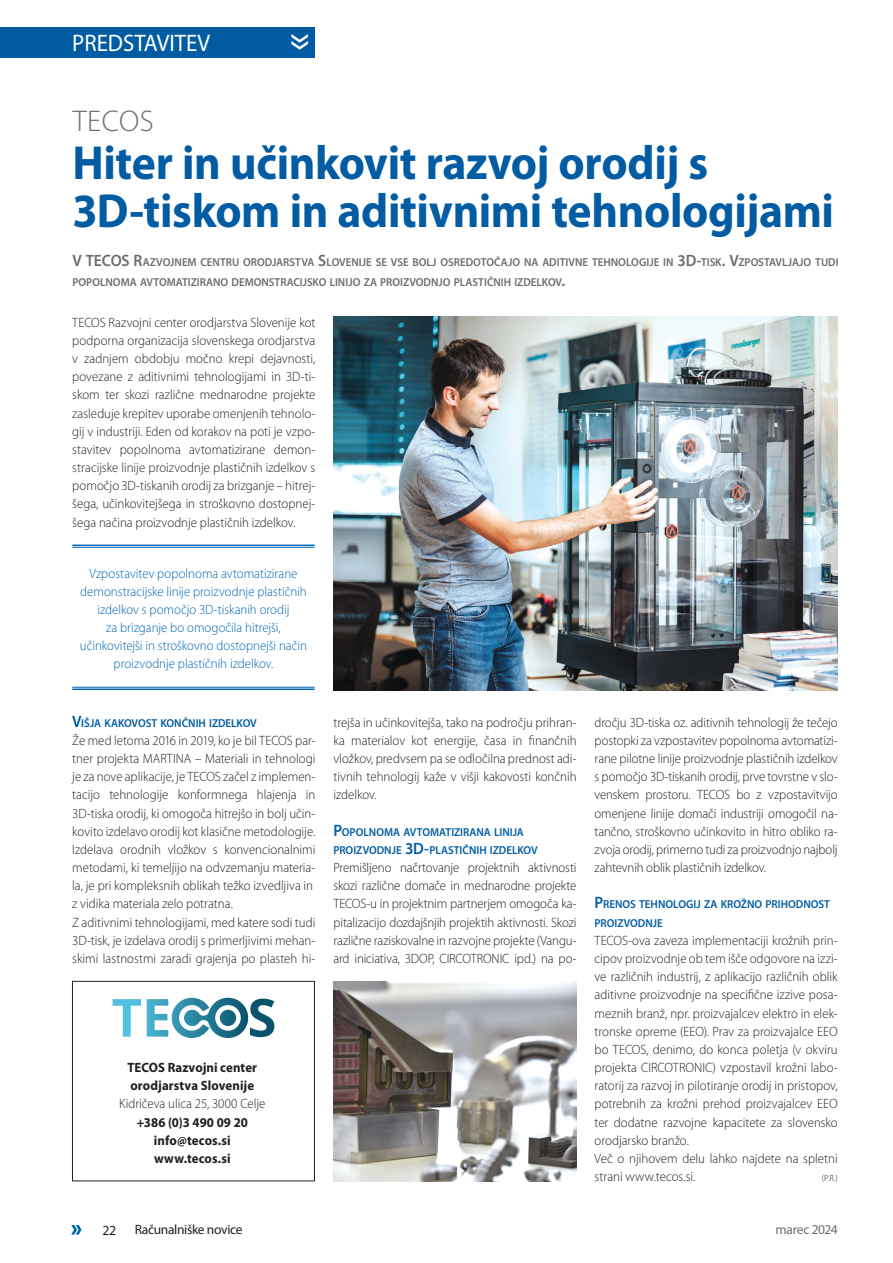
<style>
.page{position:relative;width:893px;height:1263px;background:#fff}
.page>*{position:absolute;margin:0;border:0;box-sizing:border-box;transform-origin:0 0}
.Predstavitev_Naslov{font:700 48px/48px "Myriad Pro";letter-spacing:-.01em;color:#015ca3;scale:.95 1}
.t1{font:45px "Myriad Pro";color:#fff;scale:.95 1}
.Nadnaslov{font:300 30px "Myriad Pro";letter-spacing:.02em;color:#6c6d70}
.t2{font:24px "Myriad Pro";color:#fff;scale:.95 1}
.Predstavitev_Naslov-2{font:600 16.5px "Myriad Pro";color:#6c6d70;scale:.95 1}
.t3{font:13.95px "Myriad Pro";color:#231f20}
.Novice_Vsebina{font:300 13.5px/18.1px "Myriad Pro";color:#231f20;text-align:justify;scale:.95 1}
.Novice_Vsebina-2{font:300 13.5px/18px "Myriad Pro";color:#0166b3;text-align:center;scale:.95 1}
.Vsebina{font:700 13.5px "Myriad Pro";letter-spacing:.005em;color:#231f20;scale:.95 1}
.Vsebina-2{font:300 13.5px "Myriad Pro";color:#231f20;scale:.95 1}
.t4{font:13.5px "Myriad Pro";letter-spacing:-.025em;color:#231f20}
.t5{font:13.5px "Myriad Pro";letter-spacing:-.025em;color:#6c6d70}
.Predstavitev_Naslov-3{font:600 11.55px/19.8px "Myriad Pro";color:#6c6d70;scale:.95 1}
.Predstavitev_Mednaslov_copy{font:600 11.55px/18.1px "Myriad Pro";color:#015ca3;scale:.95 1}
.Novice_Vsebina-3{font:300 9px "Myriad Pro";color:#231f20;scale:.95 1}
.s1{font-size:16.5px}
.s2{font-weight:700;font-size:24.75px;color:#00aeef}
</style>
<div class="page">
<div style="left:72px;top:981px;width:243px;height:200px;border:1px solid #231f20"></div>
<svg style="left:113px;top:998px;width:161px;height:40px"></svg>
<img style="left:334px;top:981px;width:242px;height:200px">
<img style="left:333px;top:317px;width:505px;height:373px">
<hr style="left:72px;top:545px;width:243px;height:1px;background:#0166b3">
<hr style="left:72px;top:547px;width:243px;height:1px;background:#0166b3">
<hr style="left:72px;top:688px;width:243px;height:2px;background:#0166b3">
<hr style="left:72px;top:687px;width:243px;height:1px;background:#0166b3">
<div style="left:0;top:27px;width:315px;height:31px;background:#015ca3"></div>
<h3 class="t2" style="left:72px;top:29px;width:115px">AKTUALNO</h3>
<h2 class="t1" style="left:331px;top:33px;width:20px;rotate:90deg">»</h2>
<h3 class="t2" style="left:72px;top:29px;width:147px">PREDSTAVITEV</h3>
<p class="Nadnaslov" style="left:73px;top:103px;width:82px">TECOS</p>
<p class="Predstavitev_Naslov" style="left:72px;top:138px;width:803px">Hiter in učinkovit razvoj orodij s<br>3D-tiskom in aditivnimi tehnologijami</p>
<p class="Predstavitev_Naslov-2" style="left:72px;top:250px;width:25px">V TECOS</p>
<p class="Predstavitev_Naslov-3" style="left:72px;top:252px;width:808px;text-indent:61px"><span class="s1">R</span>AZVOJNEM CENTRU ORODJARSTVA <span class="s1">S</span>LOVENIJE SE VSE BOLJ OSREDOTOČAJO NA ADITIVNE TEHNOLOGIJE IN <span class="s1">3D-</span>TISK<span class="s1">. V</span>ZPOSTAVLJAJO TUDI<br>POPOLNOMA AVTOMATIZIRANO DEMONSTRACIJSKO LINIJO ZA PROIZVODNJO PLASTIČNIH IZDELKOV<span class="s1">.</span></p>
<p class="Novice_Vsebina" style="left:72px;top:313px;width:257px">TECOS Razvojni center orodjarstva Slovenije kot podporna organizacija slovenskega orodjarstva v zadnjem obdobju močno krepi dejavnosti, povezane z aditivnimi tehnologijami in 3D-ti&shy;skom ter skozi različne mednarodne projekte zasleduje krepitev uporabe omenjenih tehnolo&shy;gij v industriji. Eden od korakov na poti je vzpo&shy;stavitev popolnoma avtomatizirane demon&shy;stracijske linije proizvodnje plastičnih izdelkov s pomočjo 3D-tiskanih orodij za brizganje – hitrej&shy;šega, učinkovitejšega in stroškovno dostopnej&shy;šega načina proizvodnje plastičnih izdelkov.</p>
<p class="Novice_Vsebina-2" style="left:80px;top:564px;width:240px">Vzpostavitev popolnoma avtomatizirane demonstracijske linije proizvodnje plastičnih izdelkov s pomočjo 3D-tiskanih orodij<br>za brizganje bo omogočila hitrejši, učinkovitejši in stroškovno dostopnejši način proizvodnje plastičnih izdelkov.</p>
<p class="Predstavitev_Mednaslov_copy" style="left:72px;top:713px;width:196px"><span class="s1">V</span>IŠJA KAKOVOST KONČNIH IZDELKOV</p>
<p class="Novice_Vsebina" style="left:72px;top:731px;width:257px">Že med letoma 2016 in 2019, ko je bil TECOS par&shy;tner projekta MARTINA – Materiali in tehnologi je za nove aplikacije, je TECOS začel z implemen&shy;tacijo tehnologije konformnega hlajenja in 3D-tiska orodij, ki omogoča hitrejšo in bolj učin&shy;kovito izdelavo orodij kot klasične metodologije.<br>Izdelava orodnih vložkov s konvencionalnimi metodami, ki temeljijo na odvzemanju materia&shy;la, je pri kompleksnih oblikah težko izvedljiva in</p>
<p class="Novice_Vsebina" style="left:72px;top:895px;width:171px">z vidika materiala zelo potratna.</p>
<p class="Novice_Vsebina" style="left:72px;top:913px;width:257px">Z aditivnimi tehnologijami, med katere sodi tudi 3D-tisk, je izdelava orodij s primerljivimi mehan&shy;skimi lastnostmi zaradi grajenja po plasteh hi-</p>
<p class="Vsebina" style="left:127px;top:1059px;width:138px">TECOS Razvojni center</p>
<p class="Vsebina" style="left:130px;top:1077px;width:132px">orodjarstva Slovenije</p>
<p class="Vsebina-2" style="left:119px;top:1096px;width:155px">Kidričeva ulica 25, 3000 Celje</p>
<p class="Vsebina" style="left:137px;top:1113px;width:119px">+386 (0)3 490 09 20</p>
<p class="Vsebina" style="left:154px;top:1131px;width:82px">info@tecos.si</p>
<p class="Vsebina" style="left:154px;top:1149px;width:82px">www.tecos.si</p>
<p class="Novice_Vsebina" style="left:333px;top:713px;width:257px">trejša in učinkovitejša, tako na področju prihran&shy;ka materialov kot energije, časa in finančnih vložkov, predvsem pa se odločilna prednost adi&shy;tivnih tehnologij kaže v višji kakovosti končnih izdelkov.</p>
<p class="Predstavitev_Mednaslov_copy" style="left:333px;top:822px;width:216px"><span class="s1">P</span>OPOLNOMA AVTOMATIZIRANA LINIJA<br>PROIZVODNJE <span class="s1">3D-</span>PLASTIČNIH IZDELKOV</p>
<p class="Novice_Vsebina" style="left:333px;top:858px;width:257px">Premišljeno načrtovanje projektnih aktivnosti skozi različne domače in mednarodne projekte TECOS-u in projektnim partnerjem omogoča ka&shy;pitalizacijo dozdajšnjih projektih aktivnosti. Skozi različne raziskovalne in razvojne projekte (Vangu&shy;ard iniciativa, 3DOP, CIRCOTRONIC ipd.) na po-</p>
<p class="Novice_Vsebina" style="left:595px;top:713px;width:257px">dročju 3D-tiska oz. aditivnih tehnologij že tečejo postopki za vzpostavitev popolnoma avtomatizi&shy;rane pilotne linije proizvodnje plastičnih izdelkov s pomočjo 3D-tiskanih orodij, prve tovrstne v slo&shy;venskem prostoru. TECOS bo z vzpostavitvijo omenjene linije domači industriji omogočil na&shy;tančno, stroškovno učinkovito in hitro obliko ra&shy;zvoja orodij, primerno tudi za proizvodnjo najbolj zahtevnih oblik plastičnih izdelkov.</p>
<p class="Predstavitev_Mednaslov_copy" style="left:595px;top:895px;width:249px"><span class="s1">P</span>RENOS TEHNOLOGIJ ZA KROŽNO PRIHODNOST<br>PROIZVODNJE</p>
<p class="Novice_Vsebina" style="left:595px;top:931px;width:257px">TECOS-ova zaveza implementaciji krožnih prin&shy;cipov proizvodnje ob tem išče odgovore na izzi&shy;ve različnih industrij, z aplikacijo različnih oblik aditivne proizvodnje na specifične izzive posa&shy;meznih branž, npr. proizvajalcev elektro in elek&shy;tronske opreme (EEO). Prav za proizvajalce EEO bo TECOS, denimo, do konca poletja (v okviru projekta CIRCOTRONIC) vzpostavil krožni labo&shy;ratorij za razvoj in pilotiranje orodij in pristopov, potrebnih za krožni prehod proizvajalcev EEO ter dodatne razvojne kapacitete za slovensko orodjarsko branžo.</p>
<p class="Novice_Vsebina" style="left:595px;top:1149px;width:257px">Več o njihovem delu lahko najdete na spletni strani www.tecos.si.</p>
<p class="Novice_Vsebina-3" style="left:822px;top:1173px;width:18px">(P.R.)</p>
<p class="t3" style="left:71px;top:1221px;width:47px"><span class="s2">»</span> 22</p>
<p class="t4" style="left:135px;top:1221px;width:109px">Računalniške novice</p>
<p class="t5" style="left:776px;top:1221px;width:64px">marec 2024</p>
</div>
